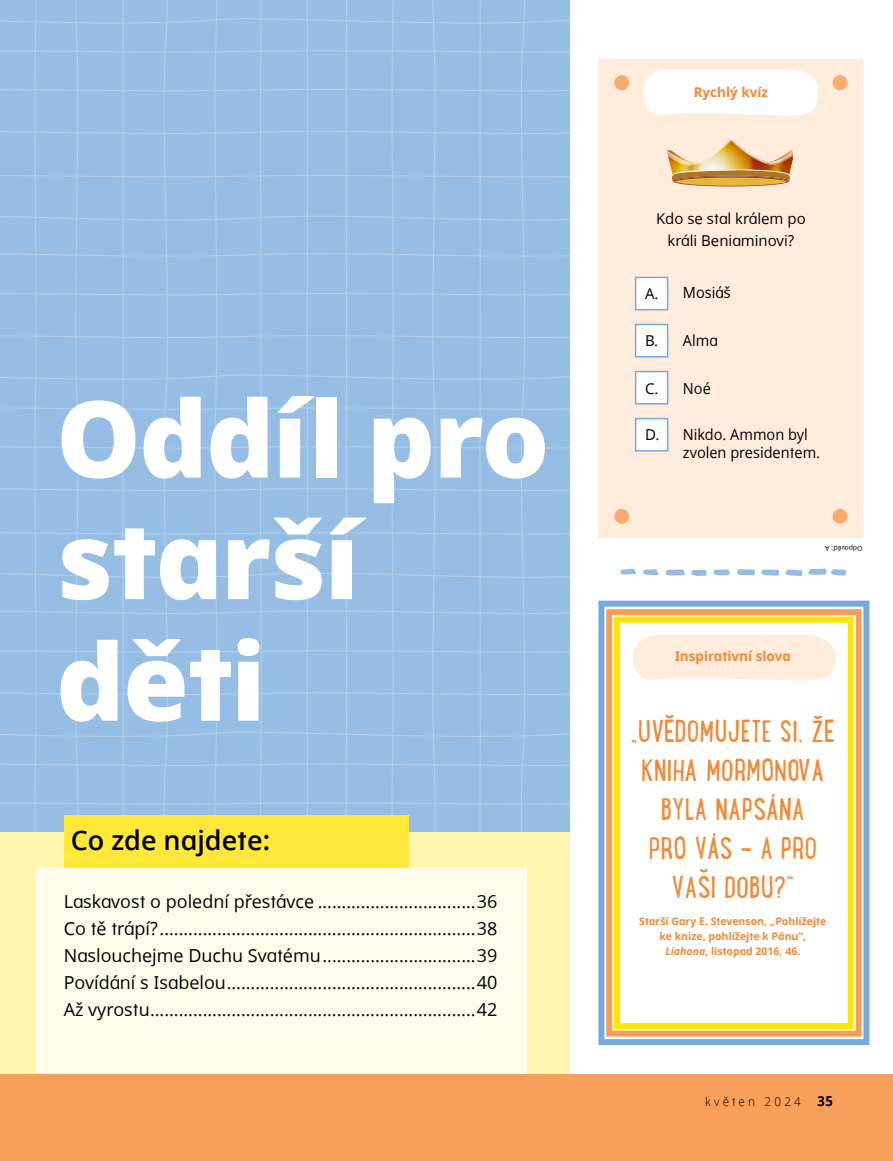
<style>
.page{position:relative;width:893px;height:1161px;background:#fff}
.page>*{position:absolute;margin:0;border:0;box-sizing:border-box;transform-origin:0 0}
.t1{font:800 106.5px/121.5px "Dots Solidlds Lat";letter-spacing:-.015em;color:#fff}
.p1_aside_quote_first_Lunchbox{font:33px/39px "Lunch Box";color:#f38836;text-align:center}
.t2{font:600 27px "Dots Solidlds Lat";color:#000}
.p2_title_toc_ul-1{font:18px "Dots Solidlds Lat";color:#000}
.Folio_L_verso{font:15.3px/18px "Dots Solidlds Lat";color:#000;scale:.95 1}
.p2_ALPHA-1{font:15px/22.2px "Dots Solidlds Lat";color:#000;text-align:center}
.t3{font:700 13.5px "Dots Solidlds Lat";color:#f38836}
.t4{font:300 12.3px "Dots Solidlds Lat";letter-spacing:.28em;color:#000;scale:.95 1}
.p1_aside_quote_citation{font:700 10.5px/15px "Dots Solidlds Lat";color:#f38836;text-align:center}
.p1_aside_info_first__answer{font:6.75px "Dots Solidlds Lat";color:#000}
.s1{font-style:italic}
.s2{font-weight:700;font-size:13.8px}
</style>
<div class="page">
<div style="left:0;top:823px;width:570px;height:338px;background:#fff4b0"></div>
<svg style="left:0;top:36px;width:570px;height:712px;background:#97bde4"></svg>
<svg style="left:0;top:748px;width:570px;height:83px;background:#97bde4"></svg>
<svg style="left:0;top:0;width:570px;height:36px;background:#97bde4"></svg>
<div style="left:0;top:1074px;width:893px;height:87px;background:#f79f5b"></div>
<div style="left:37px;top:868px;width:490px;height:206px;background:#fffceb"></div>
<div style="left:65px;top:815px;width:344px;height:53px;background:#ffe839"></div>
<div style="left:598px;top:60px;width:265px;height:478px;background:#ffecdd"></div>
<svg style="left:643px;top:69px;width:176px;height:47px;background:#fffdfb"></svg>
<div style="left:635px;top:277px;width:33px;height:33px;background:#fff;border:2px solid #72abdc"></div>
<div style="left:635px;top:418px;width:33px;height:34px;background:#fff;border:2px solid #72abdc"></div>
<div style="left:635px;top:324px;width:33px;height:33px;background:#fff;border:2px solid #72abdc"></div>
<div style="left:635px;top:371px;width:33px;height:33px;background:#fff;border:2px solid #72abdc"></div>
<svg style="left:632px;top:634px;width:203px;height:47px;background:#ffede0"></svg>
<div style="left:614px;top:75px;width:15px;height:15px;background:#f9ab6f;border-radius:50%"></div>
<div style="left:833px;top:75px;width:14px;height:15px;background:#f9ab6f;border-radius:50%"></div>
<div style="left:614px;top:509px;width:15px;height:15px;background:#f9ab6f;border-radius:50%"></div>
<div style="left:833px;top:509px;width:14px;height:15px;background:#f9ab6f;border-radius:50%"></div>
<div style="left:598px;top:601px;width:271px;height:444px;border:6px solid #72abdc"></div>
<div style="left:606px;top:609px;width:256px;height:427px;border:6px solid #f79d57"></div>
<div style="left:614px;top:617px;width:240px;height:412px;border:6px solid #ffe500"></div>
<svg style="left:666px;top:569px;width:19px;height:7px"></svg>
<svg style="left:737px;top:569px;width:18px;height:6px"></svg>
<svg style="left:761px;top:569px;width:18px;height:7px"></svg>
<svg style="left:691px;top:570px;width:16px;height:6px"></svg>
<svg style="left:713px;top:569px;width:17px;height:6px"></svg>
<svg style="left:785px;top:569px;width:61px;height:7px"></svg>
<svg style="left:643px;top:569px;width:15px;height:6px"></svg>
<svg style="left:620px;top:568px;width:16px;height:6px"></svg>
<img style="left:670px;top:165px;width:122px;height:7px">
<svg style="left:672px;top:170px;width:118px;height:16px;background:#c99743"></svg>
<img style="left:670px;top:141px;width:122px;height:24px">
<img style="left:667px;top:140px;width:63px;height:23px">
<img style="left:732px;top:140px;width:61px;height:23px">
<p class="t1" style="left:56px;top:380px;width:495px">Oddíl pro</p>
<p class="t1" style="left:56px;top:502px;width:305px">starší děti</p>
<p class="t2" style="left:71px;top:820px;width:201px">Co zde najdete:</p>
<p class="p2_title_toc_ul-1" style="left:64px;top:888px;width:435px">Laskavost o polední přestávce .................................36</p>
<p class="p2_title_toc_ul-1" style="left:64px;top:915px;width:435px">Co tě trápí?..................................................................38</p>
<p class="p2_title_toc_ul-1" style="left:64px;top:942px;width:435px">Naslouchejme Duchu Svatému................................39</p>
<p class="p2_title_toc_ul-1" style="left:64px;top:969px;width:435px">Povídání s Isabelou....................................................40</p>
<p class="p2_title_toc_ul-1" style="left:64px;top:996px;width:435px">Až vyrostu....................................................................42</p>
<p class="t3" style="left:694px;top:82px;width:76px">Rychlý kvíz</p>
<p class="p2_ALPHA-1" style="left:656px;top:207px;width:151px">Kdo se stal králem po králi Beniaminovi?</p>
<p class="p2_ALPHA-1" style="left:645px;top:282px;width:15px">A.</p>
<p class="p2_ALPHA-1" style="left:645px;top:330px;width:15px">B.</p>
<p class="p2_ALPHA-1" style="left:645px;top:377px;width:15px">C.</p>
<p class="p2_ALPHA-1" style="left:645px;top:424px;width:16px">D.</p>
<p class="Folio_L_verso" style="left:683px;top:284px;width:52px">Mosiáš</p>
<p class="Folio_L_verso" style="left:683px;top:332px;width:38px">Alma</p>
<p class="Folio_L_verso" style="left:683px;top:379px;width:31px">Noé</p>
<p class="Folio_L_verso" style="left:683px;top:426px;width:146px">Nikdo. Ammon byl zvolen presidentem.</p>
<p class="p1_aside_info_first__answer" style="left:862px;top:553px;width:39px;rotate:-180deg">Odpověď: A</p>
<p class="t3" style="left:675px;top:646px;width:117px">Inspirativní slova</p>
<p class="p1_aside_quote_first_Lunchbox" style="left:630px;top:710px;width:206px">„UVĚDOMUJETE SI, ŽE<br>KNIHA MORMONOVA<br>BYLA NAPSÁNA<br>PRO VÁS – A PRO<br>VAŠI DOBU?“</p>
<p class="p1_aside_quote_citation" style="left:639px;top:914px;width:189px">Starší Gary E. Stevenson, „Pohlížejte ke knize, pohlížejte k Pánu“,<br><span class="s1">Liahona</span>, listopad 2016, 46.</p>
<p class="t4" style="left:705px;top:1092px;width:136px">květen 2024 <span class="s2">35</span></p>
</div>
